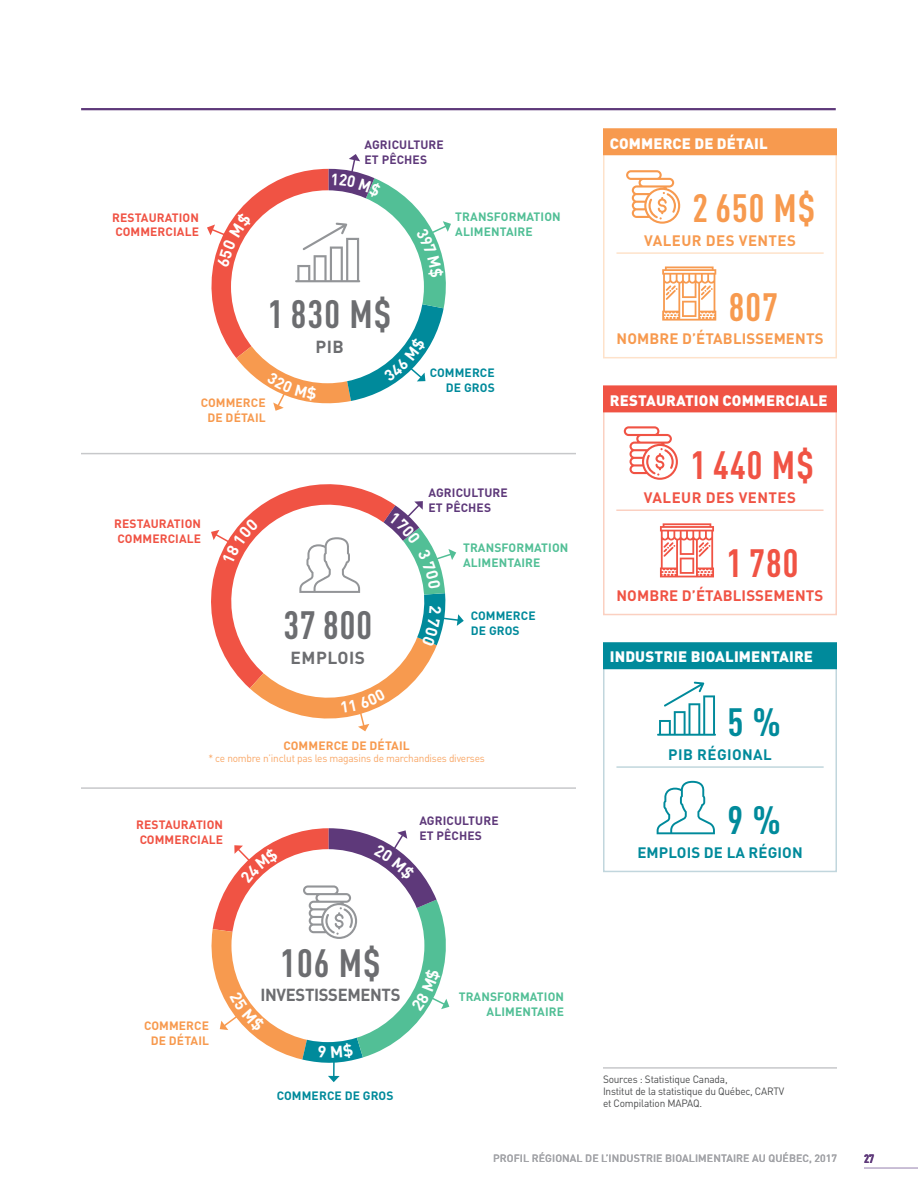
<style>
.page{position:relative;width:918px;height:1188px;background:#fff}
.page>*{position:absolute;margin:0;border:0;box-sizing:border-box;transform-origin:0 0}
.H4-Regions{font:700 condensed 39px "DINOT";letter-spacing:.03em;color:#6c6d70}
.H4-Regions-2{font:700 condensed 39px "DINOT";letter-spacing:.03em;color:#f05344}
.H4-Regions-3{font:700 condensed 39px "DINOT";letter-spacing:.03em;color:#f79a4f}
.H4-Regions-4{font:700 condensed 39px "DINOT";color:#008a9b}
.H4-Regions-5{font:700 17.25px "DINOT";letter-spacing:-.02em;color:#6c6d70;scale:.96 1}
.H4-Regions-6{font:700 17.25px "DINOT";letter-spacing:.03em;color:#6c6d70}
.H4-Regions-7{font:700 17.25px "DINOT";letter-spacing:-.02em;color:#6c6d70}
.H3-Régions{font:900 15px "DINOT";letter-spacing:.01em;color:#fff}
.H4-Regions-8{font:700 15px "DINOT";letter-spacing:.01em;color:#f79a4f}
.H4-Regions-9{font:700 15px "DINOT";letter-spacing:.01em;color:#f05344}
.H4-Regions-10{font:700 15px "DINOT";letter-spacing:.01em;color:#008a9b}
.H4-Regions-11{font:700 15px "DINOT";letter-spacing:.03em;color:#f79a4f}
.H4-Regions-12{font:700 15px "DINOT";letter-spacing:.03em;color:#f05344}
.H4-Regions-13{font:700 15px "DINOT";letter-spacing:.03em;color:#008a9b}
.H4-Regions-14{font:700 12px/15px "DINOT";letter-spacing:.01em;color:#52bf96}
.H4-Regions-15{font:700 12px/15px "DINOT";letter-spacing:.01em;color:#f05344}
.H4-Regions-16{font:700 12px/15px "DINOT";letter-spacing:.01em;color:#5e397a}
.H4-Regions-17{font:700 12px/15px "DINOT";letter-spacing:.01em;color:#f79a4f;text-align:center}
.H4-Regions-18{font:700 12px/15px "DINOT";letter-spacing:.01em;color:#008a9b;text-align:right}
.t1{font:900 condensed 12px "DINOT";color:#5e397a}
.H4-Regions-19{font:10.5px/12px "DINOT";letter-spacing:-.02em;color:#4b4c4d;scale:.96 1}
.t2{font:500 10.5px "DINOT";letter-spacing:.01em;color:#a3a4a8}
.H4-Regions-20{font:10.5px "DINOT";letter-spacing:-.02em;color:#f9a766;scale:.96 1}
</style>
<div class="page">
<hr style="left:864px;top:1167px;width:54px;height:2px;background:#c6bbd4">
<div style="left:603px;top:140px;width:234px;height:218px;border:2px solid #fee2ca"></div>
<div style="left:603px;top:128px;width:234px;height:27px;background:#f79a4f"></div>
<hr style="left:616px;top:252px;width:208px;height:2px;background:#fee2ca">
<div style="left:603px;top:406px;width:234px;height:209px;border:2px solid #fbd0c1"></div>
<div style="left:603px;top:385px;width:234px;height:27px;background:#f05344"></div>
<hr style="left:616px;top:510px;width:208px;height:1px;background:#fbd0c1">
<svg style="left:626px;top:170px;width:54px;height:54px"></svg>
<svg style="left:624px;top:426px;width:54px;height:54px"></svg>
<svg style="left:662px;top:267px;width:54px;height:54px"></svg>
<hr style="left:81px;top:453px;width:495px;height:1px;background:#c7c8ca">
<hr style="left:81px;top:787px;width:495px;height:2px;background:#c7c8ca">
<hr style="left:603px;top:1067px;width:234px;height:2px;background:#c7c8ca">
<svg style="left:660px;top:523px;width:54px;height:54px"></svg>
<hr style="left:81px;top:108px;width:755px;height:2px;background:#5e397a">
<div style="left:603px;top:655px;width:234px;height:217px;border:2px solid #c1d6dd"></div>
<div style="left:603px;top:642px;width:234px;height:27px;background:#008a9b"></div>
<hr style="left:616px;top:766px;width:208px;height:2px;background:#c1d6dd">
<svg style="left:657px;top:682px;width:59px;height:54px"></svg>
<svg style="left:657px;top:781px;width:58px;height:53px"></svg>
<svg style="left:211px;top:828px;width:239px;height:254px"></svg>
<svg style="left:211px;top:484px;width:253px;height:248px"></svg>
<svg style="left:207px;top:154px;width:244px;height:257px"></svg>
<p class="H4-Regions-15" style="left:112px;top:211px;width:88px;line-height:13.5px">RESTAURATION<br>COMMERCIALE</p>
<p class="H4-Regions-16" style="left:365px;top:137px;width:81px">AGRICULTURE<br>ET PÊCHES</p>
<p class="H4-Regions-14" style="left:455px;top:208px;width:107px">TRANSFORMATION<br>ALIMENTAIRE</p>
<p class="H4-Regions" style="left:268px;top:291px;width:125px">1 830 M$</p>
<p class="H4-Regions-7" style="left:315px;top:335px;width:30px">PIB</p>
<p class="H4-Regions-18" style="left:430px;top:365px;width:66px">COMMERCE<br>DE GROS</p>
<p class="H4-Regions-17" style="left:201px;top:395px;width:66px">COMMERCE<br>DE DÉTAIL</p>
<p class="H4-Regions-15" style="left:114px;top:516px;width:88px">RESTAURATION<br>COMMERCIALE</p>
<p class="H4-Regions" style="left:283px;top:602px;width:90px">37 800</p>
<p class="H4-Regions-6" style="left:291px;top:646px;width:76px">EMPLOIS</p>
<p class="H4-Regions-16" style="left:429px;top:485px;width:81px">AGRICULTURE<br>ET PÊCHES</p>
<p class="H4-Regions-14" style="left:463px;top:540px;width:107px">TRANSFORMATION<br>ALIMENTAIRE</p>
<p class="H4-Regions-18" style="left:471px;top:607px;width:66px;text-align:left">COMMERCE<br>DE GROS</p>
<p class="H4-Regions-17" style="left:284px;top:738px;width:128px">COMMERCE DE DÉTAIL</p>
<p class="H4-Regions-20" style="left:208px;top:751px;width:289px">* ce nombre n’inclut pas les magasins de marchandises diverses</p>
<p class="H4-Regions-15" style="left:136px;top:817px;width:88px">RESTAURATION<br>COMMERCIALE</p>
<p class="H4-Regions-16" style="left:419px;top:813px;width:81px">AGRICULTURE<br>ET PÊCHES</p>
<p class="H4-Regions-17" style="left:144px;top:1018px;width:66px">COMMERCE<br>DE DÉTAIL</p>
<p class="H4-Regions" style="left:280px;top:939px;width:102px">106 M$</p>
<p class="H4-Regions-5" style="left:260px;top:983px;width:147px">INVESTISSEMENTS</p>
<p class="H4-Regions-18" style="left:277px;top:1088px;width:118px">COMMERCE DE GROS</p>
<p class="H4-Regions-14" style="left:459px;top:988px;width:107px;text-align:right">TRANSFORMATION<br>ALIMENTAIRE</p>
<p class="H3-Régions" style="left:610px;top:133px;width:159px">COMMERCE DE DÉTAIL</p>
<p class="H4-Regions-3" style="left:693px;top:184px;width:124px">2 650 M$</p>
<p class="H4-Regions-11" style="left:644px;top:230px;width:153px">VALEUR DES VENTES</p>
<p class="H4-Regions-3" style="left:729px;top:283px;width:51px">807</p>
<p class="H4-Regions-8" style="left:617px;top:329px;width:209px">NOMBRE D’ÉTABLISSEMENTS</p>
<p class="H3-Régions" style="left:610px;top:390px;width:219px">RESTAURATION COMMERCIALE</p>
<p class="H4-Regions-2" style="left:690px;top:441px;width:125px">1 440 M$</p>
<p class="H4-Regions-12" style="left:644px;top:487px;width:153px">VALEUR DES VENTES</p>
<p class="H4-Regions-2" style="left:727px;top:540px;width:74px">1 780</p>
<p class="H4-Regions-9" style="left:616px;top:586px;width:209px">NOMBRE D’ÉTABLISSEMENTS</p>
<p class="H3-Régions" style="left:610px;top:647px;width:205px">INDUSTRIE BIOALIMENTAIRE</p>
<p class="H4-Regions-4" style="left:728px;top:698px;width:55px">5 %</p>
<p class="H4-Regions-13" style="left:668px;top:744px;width:105px">PIB RÉGIONAL</p>
<p class="H4-Regions-4" style="left:727px;top:797px;width:55px">9 %</p>
<p class="H4-Regions-10" style="left:637px;top:843px;width:167px">EMPLOIS DE LA RÉGION</p>
<p class="H4-Regions-19" style="left:603px;top:1073px;width:190px">Sources : Statistique Canada,<br>Institut de la statistique du Québec, CARTV et Compilation MAPAQ.</p>
<p class="t2" style="left:493px;top:1151px;width:345px">PROFIL RÉGIONAL DE L’INDUSTRIE BIOALIMENTAIRE AU QUÉBEC, 2017</p>
<p class="t1" style="left:864px;top:1151px;width:12px">27</p>
</div>
